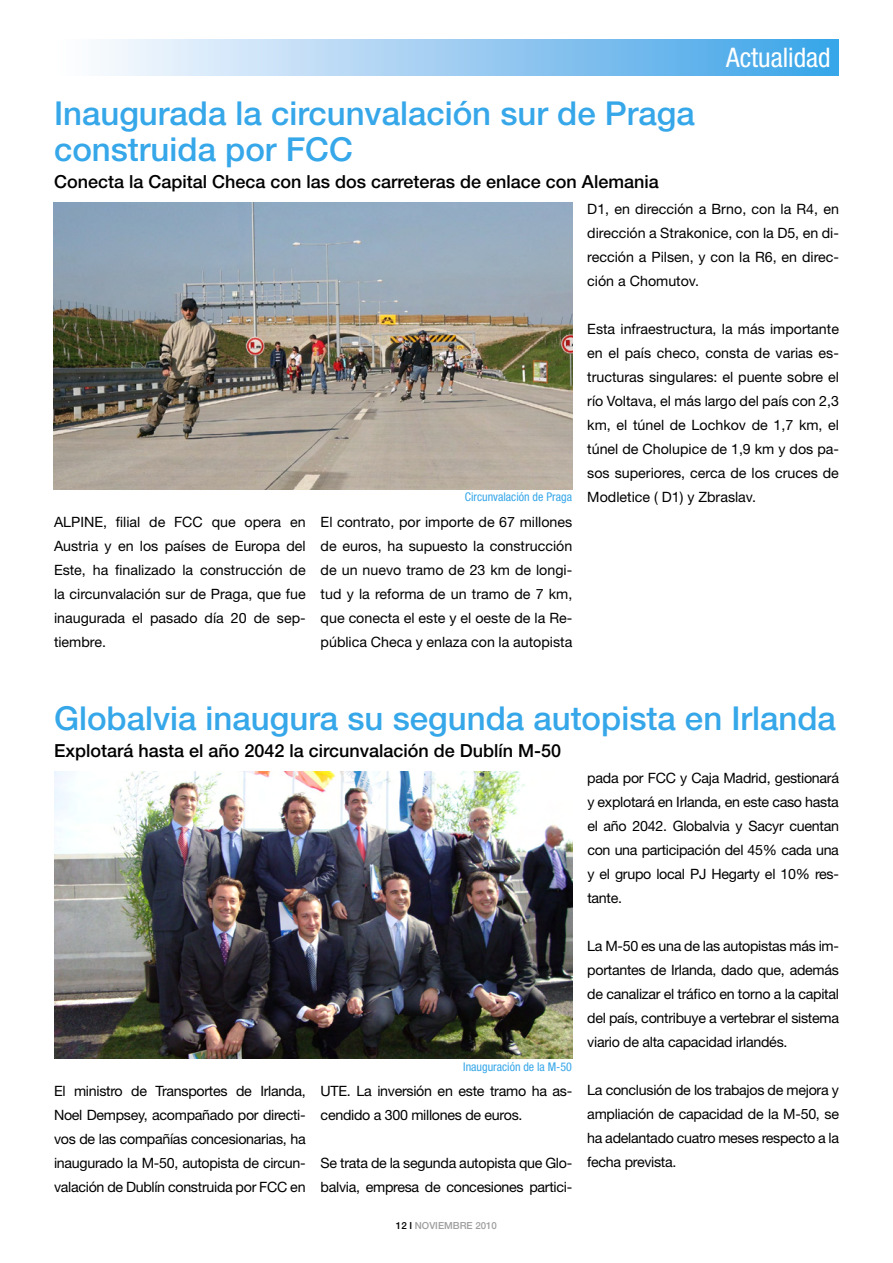
<style>
.page{position:relative;width:893px;height:1263px;background:#fff}
.page>*{position:absolute;margin:0;border:0;box-sizing:border-box;transform-origin:0 0}
.t1{font:500 33px/36px "Helvetica Neue";color:#36a7e9}
.t2{font:condensed 27px "Helvetica Neue";color:#fff}
.t3{font:500 18px "Helvetica Neue";color:#000}
.t4{font:14.25px/24px "Helvetica Neue";letter-spacing:-.02em;color:#000;text-align:justify}
.t5{font:condensed 12px "Helvetica Neue";color:#36a7e9}
.t6{font:500 9.75px "Helvetica Neue";color:#9f9f9f}
.s1{color:#000}
</style>
<div class="page">
<div style="left:54px;top:40px;width:785px;height:36px;background:linear-gradient(to right,#fffdfe,#3ca2e7)"></div>
<img style="left:54px;top:772px;width:518px;height:286px">
<img style="left:54px;top:203px;width:518px;height:286px">
<h1 class="t1" style="left:54px;top:95px;width:642px">Inaugurada la circunvalación sur de Praga construida por FCC</h1>
<p class="t3" style="left:54px;top:171px;width:606px">Conecta la Capital Checa con las dos carreteras de enlace con Alemania</p>
<h2 class="t2" style="left:726px;top:41px;width:106px">Actualidad</h2>
<p class="t5" style="left:465px;top:490px;width:109px">Circunvalación de Praga</p>
<p class="t4" style="left:54px;top:510px;width:253px">ALPINE, filial de FCC que opera en Austria y en los países de Europa del Este, ha finalizado la construcción de la circunvalación sur de Praga, que fue inaugurada el pasado día 20 de sep&shy;tiembre.</p>
<p class="t4" style="left:321px;top:510px;width:253px">El contrato, por importe de 67 millones de euros, ha supuesto la construcción de un nuevo tramo de 23 km de longi&shy;tud y la reforma de un tramo de 7 km, que conecta el este y el oeste de la Re&shy;pública Checa y enlaza con la autopista</p>
<p class="t4" style="left:587px;top:196px;width:253px">D1, en dirección a Brno, con la R4, en dirección a Strakonice, con la D5, en di&shy;rección a Pilsen, y con la R6, en direc&shy;ción a Chomutov.</p>
<p class="t4" style="left:587px;top:316px;width:253px">Esta infraestructura, la más importante en el país checo, consta de varias es&shy;tructuras singulares: el puente sobre el río Voltava, el más largo del país con 2,3 km, el túnel de Lochkov de 1,7 km, el túnel de Cholupice de 1,9 km y dos pa&shy;sos superiores, cerca de los cruces de Modletice ( D1) y Zbraslav.</p>
<h1 class="t1" style="left:54px;top:700px;width:783px">Globalvia inaugura su segunda autopista en Irlanda</h1>
<p class="t3" style="left:54px;top:740px;width:509px">Explotará hasta el año 2042 la circunvalación de Dublín M-50</p>
<p class="t5" style="left:463px;top:1059px;width:110px">Inauguración de la M-50</p>
<p class="t4" style="left:54px;top:1079px;width:253px">El ministro de Transportes de Irlanda, Noel Dempsey, acompañado por directi&shy;vos de las compañías concesionarias, ha inaugurado la M-50, autopista de circun&shy;valación de Dublín construida por FCC en</p>
<p class="t4" style="left:321px;top:1079px;width:253px">UTE. La inversión en este tramo ha as&shy;cendido a 300 millones de euros.</p>
<p class="t4" style="left:321px;top:1151px;width:253px">Se trata de la segunda autopista que Glo&shy;balvia, empresa de concesiones partici-</p>
<p class="t6" style="left:396px;top:1219px;width:103px"><span class="s1">12 I</span> NOVIEMBRE 2010</p>
<p class="t4" style="left:587px;top:765px;width:253px">pada por FCC y Caja Madrid, gestionará y explotará en Irlanda, en este caso hasta el año 2042. Globalvia y Sacyr cuentan con una participación del 45% cada una y el grupo local PJ Hegarty el 10% res&shy;tante.</p>
<p class="t4" style="left:587px;top:933px;width:253px">La M-50 es una de las autopistas más im&shy;portantes de Irlanda, dado que, además de canalizar el tráfico en torno a la capital del país, contribuye a vertebrar el sistema viario de alta capacidad irlandés.</p>
<p class="t4" style="left:587px;top:1077px;width:253px">La conclusión de los trabajos de mejora y ampliación de capacidad de la M-50, se ha adelantado cuatro meses respecto a la fecha prevista.</p>
</div>
